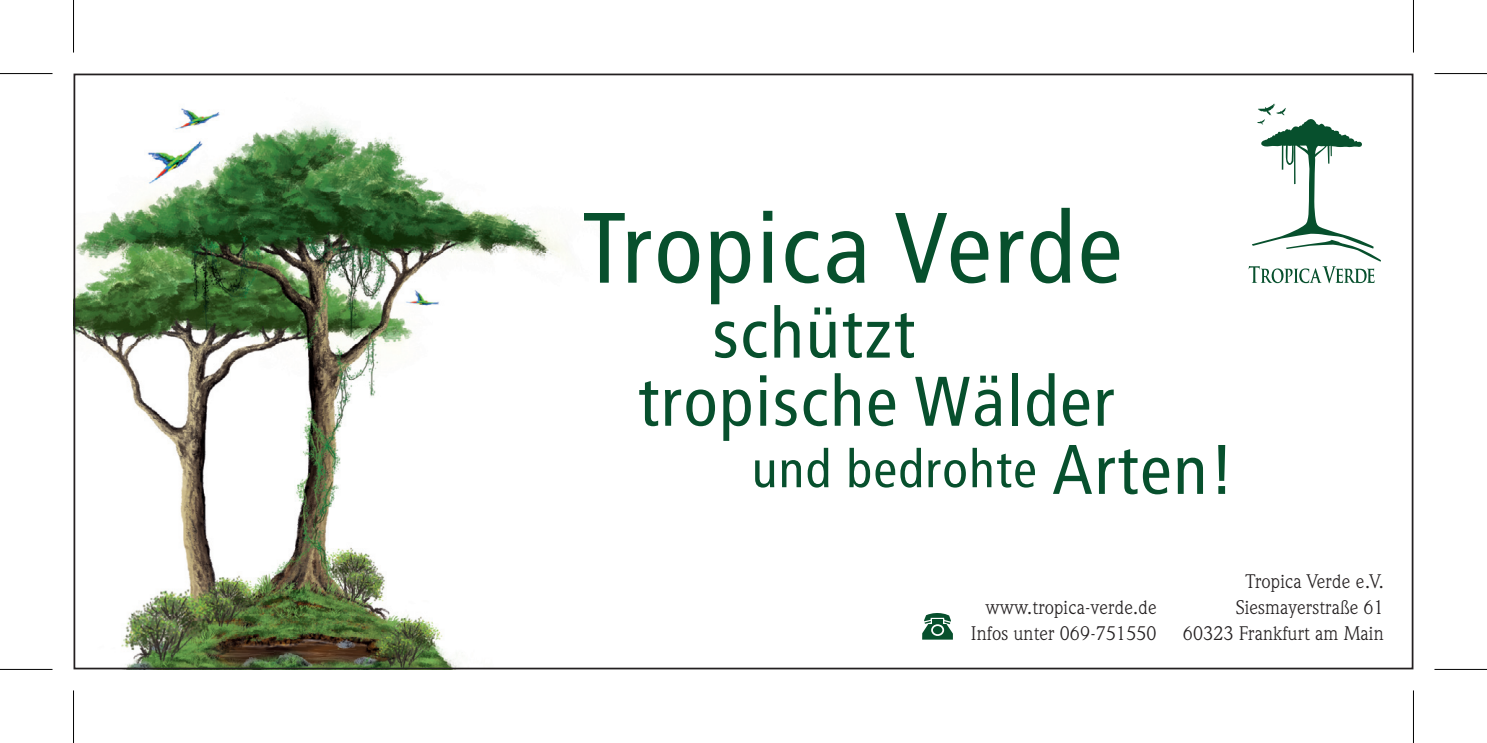
<style>
.page{position:relative;width:1487px;height:743px;background:#fff}
.page>*{position:absolute;margin:0;border:0;box-sizing:border-box;transform-origin:0 0}
.t1{font:condensed 99.75px "Frutiger";letter-spacing:.03em;color:#07502d}
.t2{font:condensed 70px/68.2px "Frutiger";letter-spacing:.03em;color:#07502d}
.t3{font:condensed 52.5px "Frutiger";letter-spacing:.03em;color:#07502d}
.t4{font:19.25px/25.6px "Weidemann";letter-spacing:.005em;color:#231f20;text-align:right}
.s1{font-size:70px}
</style>
<div class="page">
<svg style="left:1248px;top:103px;width:132px;height:180px"></svg>
<img style="left:77px;top:108px;width:490px;height:558px">
<svg style="left:922px;top:613px;width:31px;height:26px"></svg>
<div style="left:932px;top:618px;width:10px;height:6px;background:#07502d"></div>
<div style="left:931px;top:624px;width:13px;height:11px;border:2px solid #fff;border-radius:50%"></div>
<div style="left:0;top:71px;width:52px;height:5px;background:#f6f6f6"></div>
<div style="left:1434px;top:71px;width:52px;height:5px;background:#f6f6f6"></div>
<svg style="left:0;top:669px;width:52px;height:1px"></svg>
<svg style="left:1434px;top:669px;width:52px;height:1px"></svg>
<svg style="left:1413px;top:0;width:1px;height:53px"></svg>
<svg style="left:1413px;top:690px;width:1px;height:52px"></svg>
<hr style="left:0;top:73px;width:52px;height:1px;background:#000">
<hr style="left:1434px;top:73px;width:52px;height:1px;background:#000">
<hr style="left:0;top:668px;width:52px;height:1px;background:#000">
<hr style="left:1434px;top:668px;width:52px;height:1px;background:#000">
<hr style="left:73px;top:0;width:1px;height:53px;background:#000">
<hr style="left:73px;top:690px;width:1px;height:52px;background:#000">
<hr style="left:1412px;top:0;width:1px;height:53px;background:#000">
<hr style="left:1412px;top:690px;width:1px;height:52px;background:#000">
<h1 class="t1" style="left:582px;top:190px;width:541px">Tropica Verde</h1>
<h2 class="t2" style="left:638px;top:299px;width:477px;text-indent:75px">schützt tropische Wälder</h2>
<h3 class="t3" style="left:752px;top:438px;width:483px">und bedrohte <span class="s1">Arten!</span></h3>
<p class="t4" style="left:971px;top:594px;width:187px">www.tropica-verde.de<br>Infos unter 069-751550</p>
<p class="t4" style="left:1182px;top:568px;width:202px">Tropica Verde e.V.<br>Siesmayerstraße 61<br>60323 Frankfurt am Main</p>
</div>
